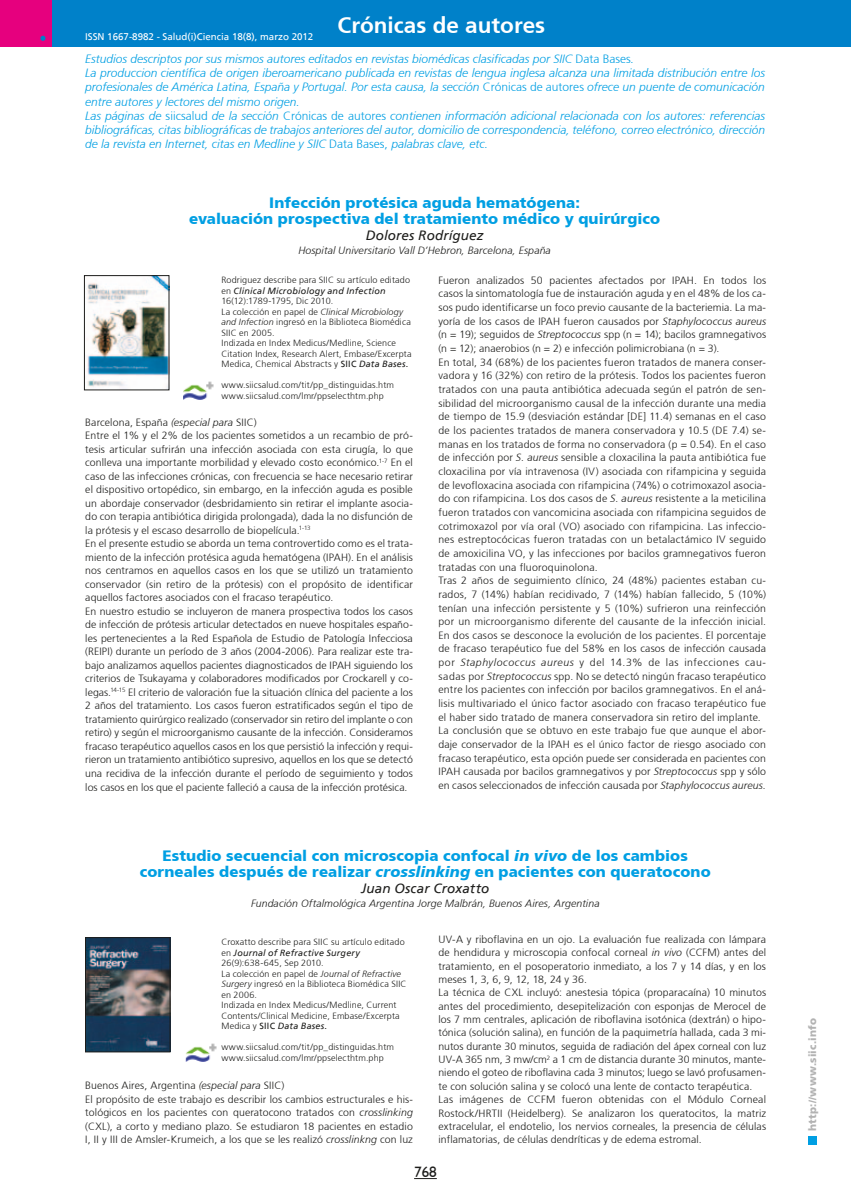
<style>
.page{position:relative;width:851px;height:1191px;background:#fff}
.page>*{position:absolute;margin:0;border:0;box-sizing:border-box;transform-origin:0 0}
.t1{font:700 22.5px "Frutiger";color:#fff}
.t2{font:900 15px/16.2px "Frutiger";letter-spacing:.01em;color:#009fe3;text-align:center}
.t3{font:15px "Humanist 521 BT";color:#1d1d1b}
.t4{font:italic 13.5px "Frutiger";letter-spacing:.01em;color:#1d1d1b}
.t5{font:italic 300 12px/14.2px "Frutiger";color:#009fe3}
.t6{font:300 10.5px/13.6px "Frutiger";letter-spacing:.015em;color:#1d1d1b}
.t7{font:italic 300 10.5px "Frutiger";letter-spacing:.015em;color:#1d1d1b}
.t8{font:900 10.5px "Frutiger";letter-spacing:.015em;color:#b2b2b2}
.t9{font:9.75px "Frutiger";color:#fff}
.t10{font:300 9px/10.5px "Frutiger";letter-spacing:.015em;color:#1d1d1b}
.s1{font-style:normal}
.s2{font-weight:400;font-style:italic}
.s3{font-style:italic}
.s4{font-weight:400}
</style>
<div class="page">
<svg style="left:414px;top:1178px;width:23px;height:1px"></svg>
<div style="left:808px;top:1135px;width:8px;height:9px;background:#009fe3"></div>
<div style="left:0;top:0;width:850px;height:47px;background:#0081c9"></div>
<div style="left:0;top:0;width:51px;height:47px;background:#e6007e"></div>
<svg style="left:40px;top:36px;width:5px;height:5px"></svg>
<img style="left:86px;top:277px;width:81px;height:110px">
<div style="left:84px;top:275px;width:85px;height:115px;border:1px solid #1d1d1b"></div>
<img style="left:183px;top:382px;width:31px;height:17px">
<img style="left:87px;top:939px;width:81px;height:111px">
<div style="left:85px;top:937px;width:85px;height:115px;border:1px solid #1d1d1b"></div>
<img style="left:185px;top:1043px;width:31px;height:18px">
<h1 class="t1" style="left:337px;top:12px;width:209px">Crónicas de autores</h1>
<p class="t5" style="left:85px;top:51px;width:681px">Estudios descriptos por sus mismos autores editados en revistas biomédicas clasificadas por SIIC <span class="s1">Data Bases</span>.<br>La produccion científica de origen iberoamericano publicada en revistas de lengua inglesa alcanza una limitada distribución entre los profesionales de América Latina, España y Portugal. Por esta causa, la sección <span class="s1">Crónicas de autores</span> ofrece un puente de comunicación entre autores y lectores del mismo origen.<br>Las páginas de <span class="s1">siicsalud</span> de la sección <span class="s1">Crónicas de autores</span> contienen información adicional relacionada con los autores: referencias bibliográficas, citas bibliográficas de trabajos anteriores del autor, domicilio de correspondencia, teléfono, correo electrónico, dirección de la revista en Internet, citas en Medline y SIIC <span class="s1">Data Bases,</span> palabras clave, etc.</p>
<p class="t9" style="left:85px;top:31px;width:230px">ISSN 1667-8982 - Salud(i)Ciencia 18(8), marzo 2012</p>
<h2 class="t2" style="left:189px;top:194px;width:472px">Infección protésica aguda hematógena:<br>evaluación prospectiva del tratamiento médico y quirúrgico</h2>
<p class="t4" style="left:365px;top:228px;width:119px">Dolores Rodríguez</p>
<p class="t7" style="left:298px;top:244px;width:254px">Hospital Universitario Vall D’Hebron, Barcelona, España</p>
<p class="t10" style="left:221px;top:275px;width:192px">Rodriguez describe para SIIC su artículo editado en <span class="s2">Clinical Microbiology and Infection </span>16(12):1789-1795, Dic 2010.<br>La colección en papel de <span class="s3">Clinical Microbiology and Infection</span> ingresó en la Biblioteca Biomédica SIIC en 2005.<br>Indizada en Index Medicus/Medline, Science Citation Index, Research Alert, Embase/Excerpta Medica, Chemical Abstracts y <span class="s4">SIIC</span> <span class="s2">Data Bases.</span></p>
<p class="t10" style="left:221px;top:380px;width:174px">www.siicsalud.com/tit/pp_distinguidas.htm www.siicsalud.com/lmr/ppselecthtm.php</p>
<p class="t6" style="left:85px;top:415px;width:329px">Barcelona, España <span class="s3">(especial para</span> SIIC)<br>Entre el 1% y el 2% de los pacientes sometidos a un recambio de pró&shy;tesis articular sufrirán una infección asociada con esta cirugía, lo que conlleva una importante morbilidad y elevado costo económico.<sup>1-7</sup> En el caso de las infecciones crónicas, con frecuencia se hace necesario retirar el dispositivo ortopédico, sin embargo, en la infección aguda es posible un abordaje conservador (desbridamiento sin retirar el implante asocia&shy;do con terapia antibiótica dirigida prolongada), dada la no disfunción de la prótesis y el escaso desarrollo de biopelícula.<sup>1-13<br></sup>En el presente estudio se aborda un tema controvertido como es el trata&shy;miento de la infección protésica aguda hematógena (IPAH). En el análisis nos centramos en aquellos casos en los que se utilizó un tratamiento conservador (sin retiro de la prótesis) con el propósito de identificar aquellos factores asociados con el fracaso terapéutico.<br>En nuestro estudio se incluyeron de manera prospectiva todos los casos de infección de prótesis articular detectados en nueve hospitales españo&shy;les pertenecientes a la Red Española de Estudio de Patología Infecciosa (REIPI) durante un período de 3 años (2004-2006). Para realizar este tra&shy;bajo analizamos aquellos pacientes diagnosticados de IPAH siguiendo los criterios de Tsukayama y colaboradores modificados por Crockarell y co&shy;legas.<sup>14-15</sup> El criterio de valoración fue la situación clínica del paciente a los 2 años del tratamiento. Los casos fueron estratificados según el tipo de tratamiento quirúrgico realizado (conservador sin retiro del implante o con retiro) y según el microorganismo causante de la infección. Consideramos fracaso terapéutico aquellos casos en los que persistió la infección y requi&shy;rieron un tratamiento antibiótico supresivo, aquellos en los que se detectó una recidiva de la infección durante el período de seguimiento y todos los casos en los que el paciente falleció a causa de la infección protésica.</p>
<p class="t6" style="left:438px;top:273px;width:329px">Fueron analizados 50 pacientes afectados por IPAH. En todos los casos la sintomatología fue de instauración aguda y en el 48% de los ca&shy;sos pudo identificarse un foco previo causante de la bacteriemia. La ma&shy;yoría de los casos de IPAH fueron causados por <span class="s3">Staphylococcus aureus </span>(n = 19); seguidos de <span class="s3">Streptococcus</span> spp (n = 14); bacilos gramnegativos (n = 12); anaerobios (n = 2) e infección polimicrobiana (n = 3).<br>En total, 34 (68%) de los pacientes fueron tratados de manera conser&shy;vadora y 16 (32%) con retiro de la prótesis. Todos los pacientes fueron tratados con una pauta antibiótica adecuada según el patrón de sen&shy;sibilidad del microorganismo causal de la infección durante una media de tiempo de 15.9 (desviación estándar [DE] 11.4) semanas en el caso de los pacientes tratados de manera conservadora y 10.5 (DE 7.4) se&shy;manas en los tratados de forma no conservadora (p = 0.54). En el caso de infección por <span class="s3">S. aureus</span> sensible a cloxacilina la pauta antibiótica fue cloxacilina por vía intravenosa (IV) asociada con rifampicina y seguida de levofloxacina asociada con rifampicina (74%) o cotrimoxazol asocia&shy;do con rifampicina. Los dos casos de <span class="s3">S. aureus</span> resistente a la meticilina fueron tratados con vancomicina asociada con rifampicina seguidos de cotrimoxazol por vía oral (VO) asociado con rifampicina. Las infeccio&shy;nes estreptocócicas fueron tratadas con un betalactámico IV seguido de amoxicilina VO, y las infecciones por bacilos gramnegativos fueron tratadas con una fluoroquinolona.<br>Tras 2 años de seguimiento clínico, 24 (48%) pacientes estaban cu&shy;rados, 7 (14%) habían recidivado, 7 (14%) habían fallecido, 5 (10%) tenían una infección persistente y 5 (10%) sufrieron una reinfección por un microorganismo diferente del causante de la infección inicial.<br>En dos casos se desconoce la evolución de los pacientes. El porcentaje de fracaso terapéutico fue del 58% en los casos de infección causada por <span class="s3">Staphylococcus aureus</span> y del 14.3% de las infecciones cau&shy;sadas por <span class="s3">Streptococcus</span> spp. No se detectó ningún fracaso terapéutico entre los pacientes con infección por bacilos gramnegativos. En el aná&shy;lisis multivariado el único factor asociado con fracaso terapéutico fue el haber sido tratado de manera conservadora sin retiro del implante.<br>La conclusión que se obtuvo en este trabajo fue que aunque el abor&shy;daje conservador de la IPAH es el único factor de riesgo asociado con fracaso terapéutico, esta opción puede ser considerada en pacientes con IPAH causada por bacilos gramnegativos y por <span class="s3">Streptococcus</span> spp y sólo en casos seleccionados de infección causada por <span class="s3">Staphylococcus aureus.</span></p>
<h2 class="t2" style="left:140px;top:847px;width:572px">Estudio secuencial con microscopia confocal <span class="s3">in vivo</span> de los cambios corneales después de realizar <span class="s3">crosslinking</span> en pacientes con queratocono</h2>
<p class="t4" style="left:361px;top:880px;width:130px">Juan Oscar Croxatto</p>
<p class="t7" style="left:251px;top:897px;width:350px">Fundación Oftalmológica Argentina Jorge Malbrán, Buenos Aires, Argentina</p>
<p class="t10" style="left:221px;top:937px;width:187px">Croxatto describe para SIIC su artículo editado en <span class="s2">Journal of Refractive Surgery </span>26(9):638-645, Sep 2010.<br>La colección en papel de <span class="s3">Journal of Refractive Surgery</span> ingresó en la Biblioteca Biomédica SIIC en 2006.<br>Indizada en Index Medicus/Medline, Current Contents/Clinical Medicine, Embase/Excerpta Medica y <span class="s4">SIIC</span> <span class="s2">Data Bases.</span></p>
<p class="t10" style="left:221px;top:1042px;width:174px">www.siicsalud.com/tit/pp_distinguidas.htm www.siicsalud.com/lmr/ppselecthtm.php</p>
<p class="t6" style="left:85px;top:1078px;width:329px">Buenos Aires, Argentina <span class="s3">(especial para</span> SIIC)<br>El propósito de este trabajo es describir los cambios estructurales e his&shy;tológicos en los pacientes con queratocono tratados con <span class="s3">crosslinking </span>(CXL), a corto y mediano plazo. Se estudiaron 18 pacientes en estadio I, II y III de Amsler-Krumeich, a los que se les realizó <span class="s3">crosslinkng</span> con luz</p>
<p class="t6" style="left:438px;top:932px;width:329px">UV-A y riboflavina en un ojo. La evaluación fue realizada con lámpara de hendidura y microscopia confocal corneal <span class="s3">in vivo</span> (CCFM) antes del tratamiento, en el posoperatorio inmediato, a los 7 y 14 días, y en los meses 1, 3, 6, 9, 12, 18, 24 y 36.<br>La técnica de CXL incluyó: anestesia tópica (proparacaína) 10 minutos antes del procedimiento, desepitelización con esponjas de Merocel de los 7 mm centrales, aplicación de riboflavina isotónica (dextrán) o hipo&shy;tónica (solución salina), en función de la paquimetría hallada, cada 3 mi&shy;nutos durante 30 minutos, seguida de radiación del ápex corneal con luz UV-A 365 nm, 3 mw/cm<sup>2</sup> a 1 cm de distancia durante 30 minutos, mante&shy;niendo el goteo de riboflavina cada 3 minutos; luego se lavó profusamen&shy;te con solución salina y se colocó una lente de contacto terapéutica.<br>Las imágenes de CCFM fueron obtenidas con el Módulo Corneal Rostock/HRTII (Heidelberg). Se analizaron los queratocitos, la matriz extracelular, el endotelio, los nervios corneales, la presencia de células inflamatorias, de células dendríticas y de edema estromal.</p>
<h2 class="t3" style="left:414px;top:1162px;width:24px">768</h2>
<p class="t8" style="left:806px;top:1130px;width:114px;rotate:-90deg">http://www.siic.info</p>
</div>
